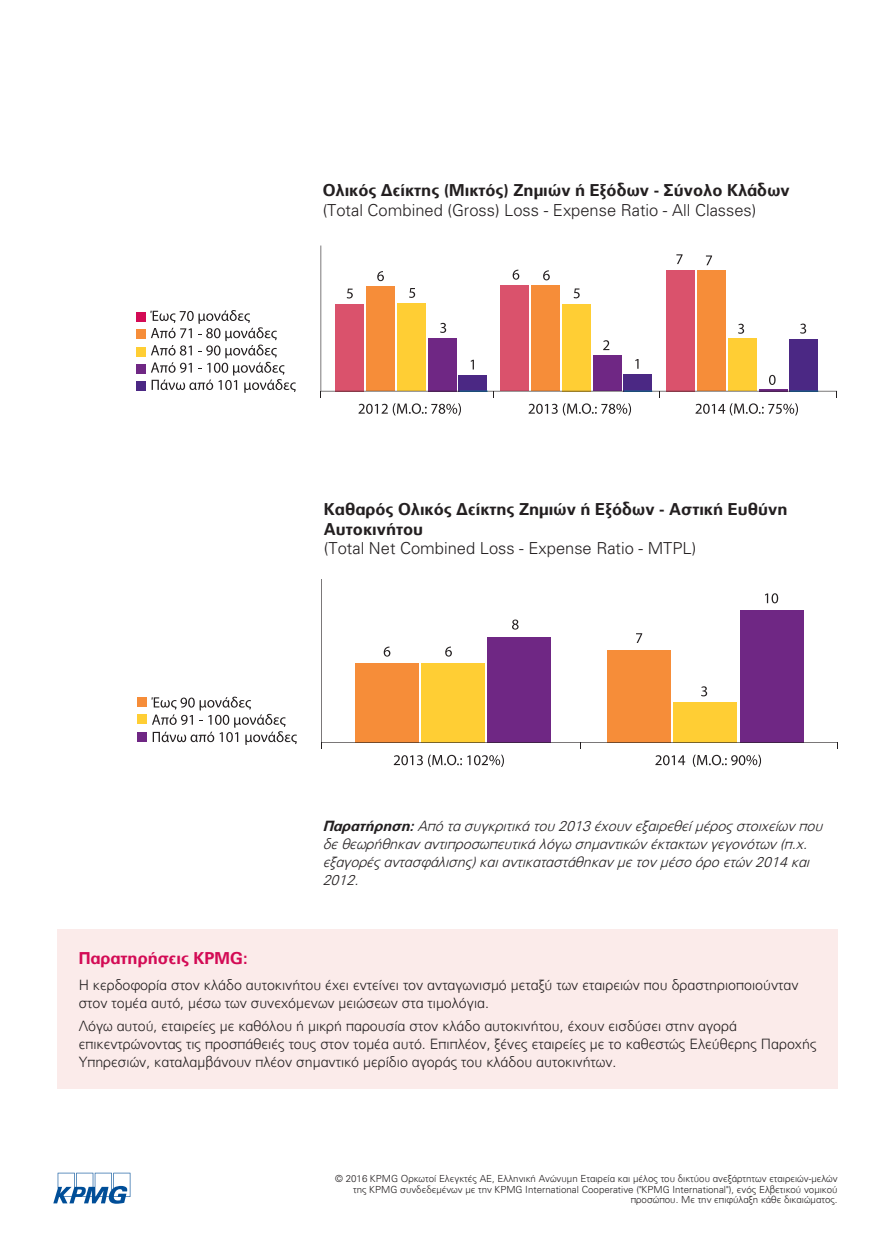
<style>
.page{position:relative;width:893px;height:1255px;background:#fff}
.page>*{position:absolute;margin:0;border:0;box-sizing:border-box;transform-origin:0 0}
.t1{font:700 16.5px/19.5px "LC Univers";color:#231f20}
.t2{font:300 16.5px "LC Univers";color:#231f20}
.t3{font:700 16.5px "LC Univers";color:#d30b55}
.t4{font:300 14.25px/18px "LC Univers";color:#231f20}
.t5{font:italic 300 14.25px/18px "LC Univers";color:#231f20}
.t6{font:300 9.75px/10.5px "LC Univers";color:#231f20;text-align:right}
.s1{font-weight:700}
</style>
<div class="page">
<svg style="left:53px;top:1172px;width:77px;height:31px"></svg>
<div style="left:57px;top:929px;width:781px;height:160px;background:#fbebea"></div>
<svg style="left:321px;top:245px;width:516px;height:146px"></svg>
<svg style="left:358px;top:403px;width:103px;height:12px"></svg>
<svg style="left:529px;top:403px;width:102px;height:12px"></svg>
<svg style="left:695px;top:403px;width:103px;height:12px"></svg>
<div style="left:136px;top:312px;width:9px;height:9px;background:#d30b55"></div>
<div style="left:136px;top:329px;width:9px;height:9px;background:#f68d39"></div>
<div style="left:136px;top:347px;width:9px;height:9px;background:#ffce34"></div>
<div style="left:136px;top:365px;width:9px;height:9px;background:#6f2784"></div>
<div style="left:136px;top:381px;width:9px;height:9px;background:#4b2884"></div>
<svg style="left:150px;top:310px;width:146px;height:83px"></svg>
<div style="left:137px;top:697px;width:9px;height:9px;background:#f68d39"></div>
<div style="left:137px;top:714px;width:9px;height:9px;background:#ffce34"></div>
<div style="left:137px;top:732px;width:9px;height:9px;background:#6f2784"></div>
<svg style="left:152px;top:696px;width:145px;height:49px"></svg>
<div style="left:674px;top:702px;width:63px;height:41px;background:#7a6427"></div>
<svg style="left:321px;top:579px;width:483px;height:163px"></svg>
<svg style="left:394px;top:754px;width:110px;height:13px"></svg>
<svg style="left:655px;top:755px;width:30px;height:10px"></svg>
<svg style="left:693px;top:754px;width:68px;height:13px"></svg>
<svg style="left:384px;top:646px;width:6px;height:10px"></svg>
<svg style="left:445px;top:646px;width:7px;height:10px"></svg>
<svg style="left:636px;top:633px;width:6px;height:10px"></svg>
<svg style="left:701px;top:686px;width:6px;height:10px"></svg>
<svg style="left:765px;top:593px;width:13px;height:10px"></svg>
<svg style="left:512px;top:619px;width:7px;height:10px"></svg>
<p class="t1" style="left:323px;top:182px;width:468px">Ολικός Δείκτης (Μικτός) Ζημιών ή Εξόδων - Σύνολο Κλάδων</p>
<p class="t2" style="left:323px;top:204px;width:435px">(Total Combined (Gross) Loss - Expense Ratio - All Classes)</p>
<p class="t1" style="left:324px;top:501px;width:465px">Καθαρός Ολικός Δείκτης Ζημιών ή Εξόδων - Αστική Ευθύνη<br>Αυτοκινήτου</p>
<p class="t2" style="left:324px;top:542px;width:374px">(Total Net Combined Loss - Expense Ratio - MTPL)</p>
<p class="t5" style="left:323px;top:816px;width:501px"><span class="s1">Παρατήρηση:</span> Από τα συγκριτικά του 2013 έχουν εξαιρεθεί μέρος στοιχείων που δε θεωρήθηκαν αντιπροσωπευτικά λόγω σημαντικών έκτακτων γεγονότων (π.χ. εξαγορές αντασφάλισης) και αντικαταστάθηκαν με τον μέσο όρο ετών 2014 και 2012.</p>
<p class="t3" style="left:79px;top:951px;width:170px">Παρατηρήσεις KPMG:</p>
<p class="t4" style="left:79px;top:977px;width:721px">Η κερδοφορία στον κλάδο αυτοκινήτου έχει εντείνει τον ανταγωνισμό μεταξύ των εταιρειών που δραστηριοποιούνταν στον τομέα αυτό, μέσω των συνεχόμενων μειώσεων στα τιμολόγια.</p>
<p class="t4" style="left:79px;top:1017px;width:739px">Λόγω αυτού, εταιρείες με καθόλου ή μικρή παρουσία στον κλάδο αυτοκινήτου, έχουν εισδύσει στην αγορά επικεντρώνοντας τις προσπάθειές τους στον τομέα αυτό. Επιπλέον, ξένες εταιρείες με το καθεστώς Ελεύθερης Παροχής<br>Υπηρεσιών, καταλαμβάνουν πλέον σημαντικό μερίδιο αγοράς του κλάδου αυτοκινήτων.</p>
<p class="t6" style="left:335px;top:1174px;width:504px">© 2016 KPMG Ορκωτοί Ελεγκτές ΑΕ, Ελληνική Aνώνυμη Εταιρεία και μέλος του δικτύου ανεξάρτητων εταιρειών-μελών της KPMG συνδεδεμένων με την KPMG International Cooperative ("KPMG International"), ενός Ελβετικού νομικού προσώπου. Με την επιφύλαξη κάθε δικαιώματος.</p>
</div>
